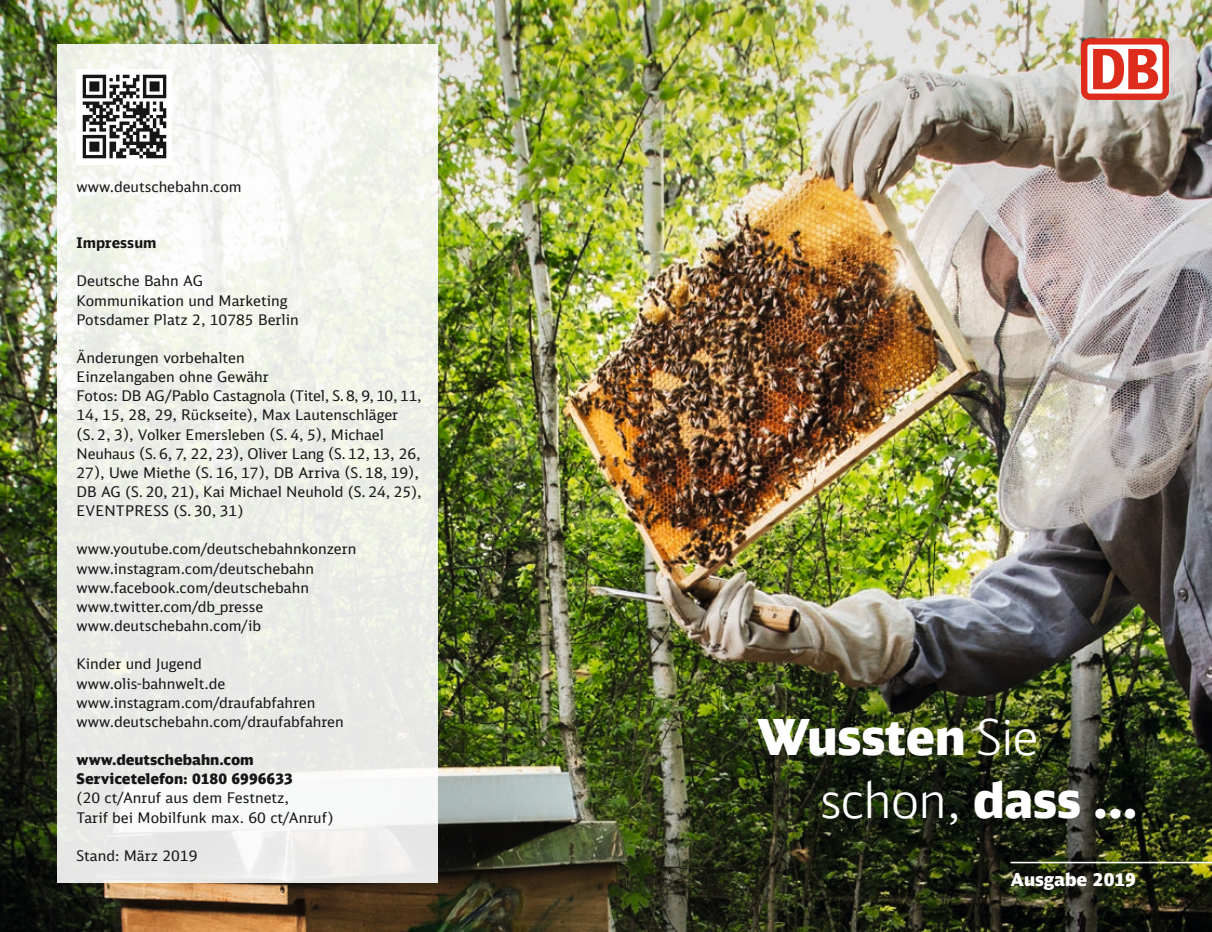
<style>
.page{position:relative;width:1212px;height:932px;background:#fff}
.page>*{position:absolute;margin:0;border:0;box-sizing:border-box;transform-origin:0 0}
.t1{font:900 49.5px/63px "DB Head";color:#fff}
.t2{font:900 18px "DB Sans";color:#fff}
.t3{font:14.62px/19.1px "DB Sans";color:#151616}
.t4{font:900 14.62px/19.1px "DB Sans";color:#151616}
.t5{font:700 14.62px "DB Sans";color:#151616}
.s1{font-weight:300}
</style>
<div class="page">
<img style="left:0;top:308px;width:1212px;height:623px">
<img style="left:0;top:0;width:1212px;height:308px">
<svg style="left:57px;top:45px;width:381px;height:837px;fill:#eef0e8"></svg>
<img style="left:77px;top:69px;width:95px;height:95px">
<svg style="left:1081px;top:38px;width:88px;height:62px"></svg>
<hr style="left:1010px;top:861px;width:202px;height:2px;background:#fff">
<p class="t3" style="left:77px;top:177px;width:167px">www.deutschebahn.com</p>
<p class="t5" style="left:77px;top:233px;width:81px">Impressum</p>
<p class="t3" style="left:77px;top:271px;width:224px">Deutsche Bahn AG<br>Kommunikation und Marketing<br>Potsdamer Platz 2, 10785 Berlin</p>
<p class="t3" style="left:77px;top:348px;width:347px">Änderungen vorbehalten<br>Einzelangaben ohne Gewähr<br>Fotos: DB AG/Pablo Castagnola (Titel, S. 8, 9, 10, 11, 14, 15, 28, 29, Rückseite), Max Lautenschläger<br>(S. 2, 3), Volker Emersleben (S. 4, 5), Michael Neuhaus (S. 6, 7, 22, 23), Oliver Lang (S. 12, 13, 26, 27), Uwe Miethe (S. 16, 17), DB Arriva (S. 18, 19), DB AG (S. 20, 21), Kai Michael Neuhold (S. 24, 25), EVENTPRESS (S. 30, 31)</p>
<p class="t3" style="left:77px;top:539px;width:281px">www.youtube.com/deutschebahnkonzern www.instagram.com/deutschebahn www.facebook.com/deutschebahn www.twitter.com/db_presse www.deutschebahn.com/ib</p>
<p class="t3" style="left:77px;top:654px;width:269px">Kinder und Jugend www.olis-bahnwelt.de www.instagram.com/draufabfahren www.deutschebahn.com/draufabfahren</p>
<p class="t4" style="left:77px;top:749px;width:218px">www.deutschebahn.com<br>Servicetelefon: 0180 6996633</p>
<p class="t3" style="left:77px;top:788px;width:259px">(20 ct/Anruf aus dem Festnetz,<br>Tarif bei Mobilfunk max. 60 ct/Anruf)</p>
<p class="t3" style="left:77px;top:845px;width:122px">Stand: März 2019</p>
<h1 class="t1" style="left:820px;top:704px;width:319px;text-indent:-64px">Wussten <span class="s1">Sie schon,</span> dass ...</h1>
<p class="t2" style="left:1010px;top:867px;width:127px">Ausgabe 2019</p>
</div>
